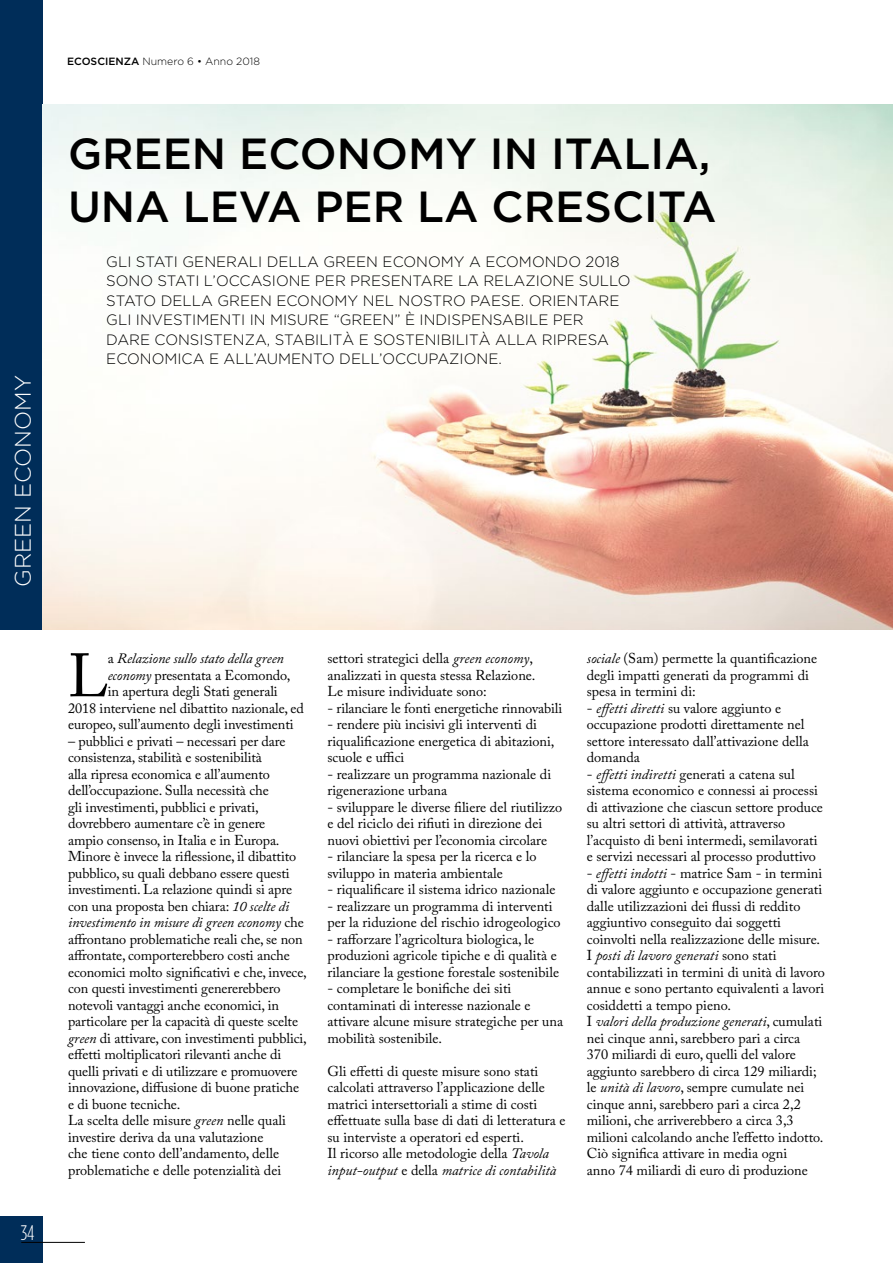
<style>
.page{position:relative;width:893px;height:1263px;background:#fff}
.page>*{position:absolute;margin:0;border:0;box-sizing:border-box;transform-origin:0 0}
.t1{font:60.6px "Adobe Caslon Pro";color:#000}
.t2{font:500 43.5px/52.5px "Gotham HTF";color:#000}
.t3{font:300 22.5px "Gotham HTF";color:#fff}
.t4{font:300 condensed 21px "Gotham HTF";color:#fff}
.t5{font:300 15px/19.5px "Gotham HTF";color:#000}
.t6{font:14.25px/16.5px "Adobe Caslon Pro";color:#000}
.t7{font:italic 14.25px "Adobe Caslon Pro";letter-spacing:-.005em;color:#000}
.t8{font:300 10.5px "Gotham HTF";color:#000}
.s1{font-weight:500}
.s2{font-style:normal}
.s3{font-style:italic}
</style>
<div class="page">
<div style="left:0;top:1216px;width:43px;height:47px;background:#002d59"></div>
<hr style="left:21px;top:1242px;width:64px;height:1px;background:#000">
<div style="left:0;top:0;width:43px;height:629px;background:#002d59"></div>
<img style="left:43px;top:104px;width:850px;height:525px">
<h3 class="t3" style="left:11px;top:587px;width:213px;rotate:-90deg">GREEN ECONOMY</h3>
<h3 class="t4" style="left:21px;top:1221px;width:15px">34</h3>
<p class="t8" style="left:67px;top:56px;width:194px"><span class="s1">ECOSCIENZA</span> Numero 6 • Anno 2018</p>
<h2 class="t2" style="left:68px;top:126px;width:650px">GREEN ECONOMY IN ITALIA,<br>UNA LEVA PER LA CRESCITA</h2>
<p class="t5" style="left:106px;top:252px;width:526px">GLI STATI GENERALI DELLA GREEN ECONOMY A ECOMONDO 2018<br>SONO STATI L’OCCASIONE PER PRESENTARE LA RELAZIONE SULLO STATO DELLA GREEN ECONOMY NEL NOSTRO PAESE. ORIENTARE GLI INVESTIMENTI IN MISURE “GREEN” È INDISPENSABILE PER DARE CONSISTENZA, STABILITÀ E SOSTENIBILITÀ ALLA RIPRESA ECONOMICA E ALL’AUMENTO DELL’OCCUPAZIONE.</p>
<h1 class="t1" style="left:68px;top:640px;width:42px">L</h1>
<p class="t7" style="left:108px;top:650px;width:178px"><span class="s2">a</span> Relazione sullo stato della green</p>
<p class="t6" style="left:108px;top:666px;width:184px"><span class="s3">economy</span> presentata a Ecomondo,</p>
<p class="t6" style="left:108px;top:683px;width:171px">in apertura degli Stati generali</p>
<p class="t6" style="left:68px;top:699px;width:237px">2018 interviene nel dibattito nazionale, ed</p>
<p class="t6" style="left:68px;top:716px;width:227px">europeo, sull’aumento degli investimenti</p>
<p class="t6" style="left:68px;top:732px;width:240px">– pubblici e privati – necessari per dare consistenza, stabilità e sostenibilità<br>alla ripresa economica e all’aumento dell’occupazione. Sulla necessità che<br>gli investimenti, pubblici e privati, dovrebbero aumentare c’è in genere<br>ampio consenso, in Italia e in Europa.<br>Minore è invece la riflessione, il dibattito pubblico, su quali debbano essere questi investimenti. La relazione quindi si apre con una proposta ben chiara: <span class="s3">10 scelte di investimento in misure di green economy</span> che affrontano problematiche reali che, se non affrontate, comporterebbero costi anche economici molto significativi e che, invece, con questi investimenti genererebbero notevoli vantaggi anche economici, in particolare per la capacità di queste scelte <span class="s3">green</span> di attivare, con investimenti pubblici, effetti moltiplicatori rilevanti anche di quelli privati e di utilizzare e promuovere innovazione, diffusione di buone pratiche e di buone tecniche.<br>La scelta delle misure <span class="s3">green</span> nelle quali investire deriva da una valutazione<br>che tiene conto dell’andamento, delle problematiche e delle potenzialità dei</p>
<p class="t6" style="left:327px;top:650px;width:210px">settori strategici della <span class="s3">green economy</span>, analizzati in questa stessa Relazione.<br>Le misure individuate sono:</p>
<p class="t6" style="left:327px;top:699px;width:236px">- rilanciare le fonti energetiche rinnovabili</p>
<p class="t6" style="left:327px;top:716px;width:229px">- rendere più incisivi gli interventi di riqualificazione energetica di abitazioni, scuole e uffici</p>
<p class="t6" style="left:327px;top:765px;width:225px">- realizzare un programma nazionale di rigenerazione urbana</p>
<p class="t6" style="left:327px;top:798px;width:236px">- sviluppare le diverse filiere del riutilizzo e del riciclo dei rifiuti in direzione dei nuovi obiettivi per l’economia circolare</p>
<p class="t6" style="left:327px;top:848px;width:211px">- rilanciare la spesa per la ricerca e lo sviluppo in materia ambientale</p>
<p class="t6" style="left:327px;top:881px;width:229px">- riqualificare il sistema idrico nazionale</p>
<p class="t6" style="left:327px;top:898px;width:235px">- realizzare un programma di interventi per la riduzione del rischio idrogeologico</p>
<p class="t6" style="left:327px;top:931px;width:233px">- rafforzare l’agricoltura biologica, le produzioni agricole tipiche e di qualità e rilanciare la gestione forestale sostenibile</p>
<p class="t6" style="left:327px;top:980px;width:237px">- completare le bonifiche dei siti contaminati di interesse nazionale e attivare alcune misure strategiche per una mobilità sostenibile.</p>
<p class="t6" style="left:327px;top:1063px;width:240px">Gli effetti di queste misure sono stati calcolati attraverso l’applicazione delle matrici intersettoriali a stime di costi effettuate sulla base di dati di letteratura e su interviste a operatori ed esperti.<br>Il ricorso alle metodologie della <span class="s3">Tavola input-output</span> e della <span class="s3">matrice di contabilità</span></p>
<p class="t6" style="left:587px;top:650px;width:232px"><span class="s3">sociale</span> (Sam) permette la quantificazione degli impatti generati da programmi di spesa in termini di:</p>
<p class="t6" style="left:587px;top:700px;width:224px">- <span class="s3">effetti diretti</span> su valore aggiunto e occupazione prodotti direttamente nel settore interessato dall’attivazione della domanda</p>
<p class="t6" style="left:587px;top:766px;width:238px">- <span class="s3">effetti indiretti</span> generati a catena sul sistema economico e connessi ai processi di attivazione che ciascun settore produce su altri settori di attività, attraverso l’acquisto di beni intermedi, semilavorati e servizi necessari al processo produttivo</p>
<p class="t6" style="left:587px;top:865px;width:240px">- <span class="s3">effetti indotti</span> - matrice Sam - in termini di valore aggiunto e occupazione generati dalle utilizzazioni dei flussi di reddito aggiuntivo conseguito dai soggetti coinvolti nella realizzazione delle misure.<br>I <span class="s3">posti di lavoro generati</span> sono stati contabilizzati in termini di unità di lavoro annue e sono pertanto equivalenti a lavori cosiddetti a tempo pieno.<br>I <span class="s3">valori della produzione generati</span>, cumulati nei cinque anni, sarebbero pari a circa 370 miliardi di euro, quelli del valore aggiunto sarebbero di circa 129 miliardi; le <span class="s3">unità di lavoro</span>, sempre cumulate nei cinque anni, sarebbero pari a circa 2,2 milioni, che arriverebbero a circa 3,3 milioni calcolando anche l’effetto indotto.<br>Ciò significa attivare in media ogni<br>anno 74 miliardi di euro di produzione</p>
</div>
